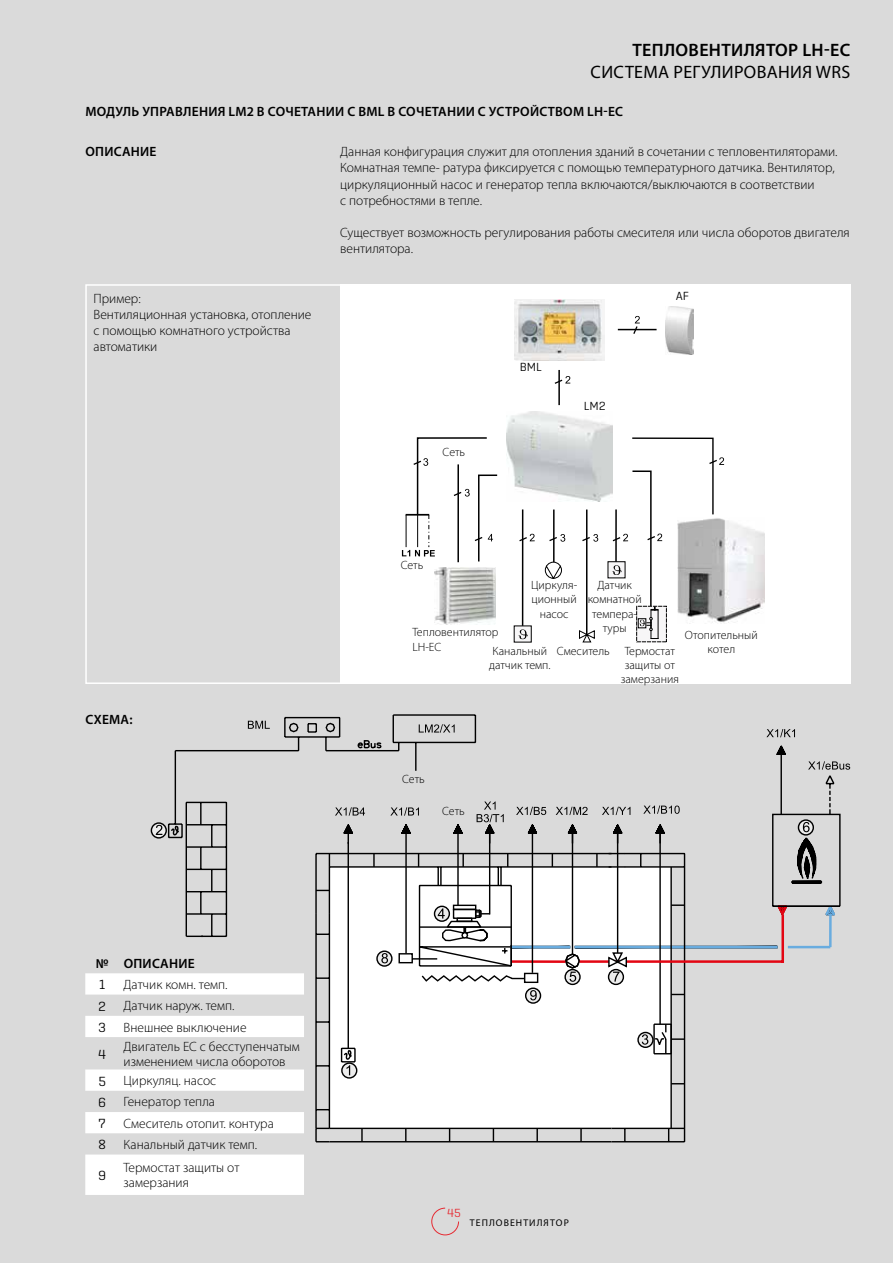
<style>
.page{position:relative;width:893px;height:1263px;background:#dadada}
.page>*{position:absolute;margin:0;border:0;box-sizing:border-box;transform-origin:0 0}
.t1{font:18px "Myriad Pro";letter-spacing:.02em;color:#000}
.t2{font:600 18px "Myriad Pro";letter-spacing:.02em;color:#000}
.t3{font:300 13.5px/16.2px "Myriad Pro";color:#000}
.t4{font:600 13.5px "Myriad Pro";letter-spacing:.02em;color:#000}
.t5{font:300 13.5px "Center";color:#000}
.t6{font:300 12px/14.4px "Myriad Pro";color:#000;text-align:center}
.t7{font:300 12px "Center";color:#000}
.t8{font:300 12px "Center";color:#e62a32}
.t9{font:9.75px "Myriad Pro";letter-spacing:.11em;color:#000}
</style>
<div class="page">
<svg style="left:431px;top:1207px;width:28px;height:29px"></svg>
<svg style="left:316px;top:1055px;width:370px;height:88px"></svg>
<svg style="left:671px;top:1083px;width:13px;height:1px"></svg>
<svg style="left:315px;top:1130px;width:14px;height:12px"></svg>
<svg style="left:580px;top:1130px;width:2px;height:12px"></svg>
<svg style="left:536px;top:1130px;width:2px;height:12px"></svg>
<svg style="left:493px;top:1130px;width:1px;height:12px"></svg>
<svg style="left:449px;top:1130px;width:1px;height:12px"></svg>
<svg style="left:405px;top:1130px;width:1px;height:12px"></svg>
<svg style="left:361px;top:1130px;width:2px;height:12px"></svg>
<hr style="left:625px;top:1141px;width:59px;height:1px;background:#000">
<svg style="left:611px;top:1130px;width:14px;height:12px"></svg>
<svg style="left:668px;top:1128px;width:17px;height:14px"></svg>
<svg style="left:668px;top:984px;width:18px;height:71px"></svg>
<svg style="left:315px;top:984px;width:353px;height:146px;background:#f7f7f7"></svg>
<svg style="left:151px;top:823px;width:15px;height:15px"></svg>
<div style="left:151px;top:822px;width:16px;height:16px;border:1px solid #000;border-radius:50%"></div>
<svg style="left:342px;top:1063px;width:15px;height:15px"></svg>
<div style="left:341px;top:1062px;width:16px;height:17px;border:1px solid #000;border-radius:50%"></div>
<svg style="left:346px;top:1065px;width:4px;height:10px"></svg>
<div style="left:564px;top:969px;width:17px;height:16px;border:1px solid #000;border-radius:50%"></div>
<svg style="left:638px;top:1032px;width:15px;height:15px"></svg>
<div style="left:637px;top:1032px;width:17px;height:16px;border:1px solid #000;border-radius:50%"></div>
<svg style="left:642px;top:1034px;width:6px;height:11px"></svg>
<hr style="left:348px;top:846px;width:1px;height:202px;background:#000">
<hr style="left:659px;top:833px;width:2px;height:191px;background:#000">
<div style="left:608px;top:969px;width:16px;height:16px;border:1px solid #000;border-radius:50%"></div>
<svg style="left:156px;top:714px;width:694px;height:270px"></svg>
<svg style="left:526px;top:988px;width:14px;height:15px"></svg>
<div style="left:525px;top:987px;width:16px;height:17px;border:1px solid #000;border-radius:50%"></div>
<svg style="left:530px;top:990px;width:7px;height:10px"></svg>
<svg style="left:85px;top:973px;width:219px;height:222px;fill:#fff"></svg>
<div style="left:340px;top:284px;width:510px;height:400px;background:#fff"></div>
<img style="left:668px;top:307px;width:26px;height:9px">
<img style="left:724px;top:520px;width:40px;height:103px">
<img style="left:515px;top:299px;width:87px;height:17px">
<svg style="left:402px;top:316px;width:322px;height:327px"></svg>
<div style="left:402px;top:774px;width:30px;height:17px;background:#dadada"></div>
<div style="left:442px;top:806px;width:30px;height:17px;background:#dadada"></div>
<h1 class="t2" style="left:632px;top:39px;width:219px">ТЕПЛОВЕНТИЛЯТОР LH-EC</h1>
<h1 class="t1" style="left:591px;top:60px;width:261px">СИСТЕМА РЕГУЛИРОВАНИЯ WRS</h1>
<p class="t4" style="left:85px;top:103px;width:539px">МОДУЛЬ УПРАВЛЕНИЯ LM2 В СОЧЕТАНИИ С BML В СОЧЕТАНИИ С УСТРОЙСТВОМ LH-EC</p>
<p class="t4" style="left:85px;top:143px;width:73px">ОПИСАНИЕ</p>
<p class="t3" style="left:94px;top:290px;width:219px">Пример:<br>Вентиляционная установка, отопление с помощью комнатного устройства автоматики</p>
<p class="t3" style="left:340px;top:144px;width:499px">Данная конфигурация служит для отопления зданий в сочетании с тепловентиляторами.<br>Комнатная темпе- ратура фиксируется с помощью температурного датчика. Вентилятор, циркуляционный насос и генератор тепла включаются/выключаются в соответствии<br>с потребностями в тепле.</p>
<p class="t3" style="left:340px;top:225px;width:511px">Существует возможность регулирования работы смесителя или числа оборотов двигателя вентилятора.</p>
<p class="t6" style="left:443px;top:445px;width:24px">Сеть</p>
<p class="t7" style="left:520px;top:360px;width:24px">BML</p>
<p class="t7" style="left:584px;top:399px;width:23px">LM2</p>
<p class="t7" style="left:676px;top:289px;width:15px">AF</p>
<p class="t4" style="left:85px;top:711px;width:49px">СХЕМА:</p>
<p class="t6" style="left:401px;top:558px;width:24px">Сеть</p>
<p class="t6" style="left:531px;top:578px;width:48px">Циркуля&shy;ционный насос</p>
<p class="t6" style="left:588px;top:578px;width:55px">Датчик комнатной темпера&shy;туры</p>
<p class="t6" style="left:557px;top:644px;width:120px">Смеситель Термостат</p>
<p class="t6" style="left:625px;top:658px;width:52px">защиты от</p>
<p class="t6" style="left:621px;top:672px;width:60px">замерзания</p>
<p class="t6" style="left:412px;top:625px;width:88px;text-align:left">Тепловентилятор<br>LH-EC</p>
<p class="t6" style="left:685px;top:628px;width:74px">Отопительный котел</p>
<p class="t6" style="left:489px;top:644px;width:63px;text-align:left">Канальный датчик темп.</p>
<p class="t6" style="left:402px;top:772px;width:24px">Сеть</p>
<p class="t6" style="left:442px;top:804px;width:24px">Сеть</p>
<p class="t4" style="left:96px;top:954px;width:100px">№ ОПИСАНИЕ</p>
<p class="t5" style="left:99px;top:977px;width:8px">1</p>
<p class="t3" style="left:124px;top:977px;width:106px">Датчик комн. темп.</p>
<p class="t5" style="left:98px;top:998px;width:9px">2</p>
<p class="t3" style="left:124px;top:998px;width:112px">Датчик наруж. темп.</p>
<p class="t5" style="left:98px;top:1019px;width:9px">3</p>
<p class="t3" style="left:124px;top:1019px;width:124px">Внешнее выключение</p>
<p class="t5" style="left:98px;top:1046px;width:10px">4</p>
<p class="t3" style="left:124px;top:1039px;width:178px;line-height:15px">Двигатель EC с бесступенчатым изменением числа оборотов</p>
<p class="t5" style="left:98px;top:1073px;width:9px">5</p>
<p class="t3" style="left:124px;top:1073px;width:94px">Циркуляц. насос</p>
<p class="t5" style="left:98px;top:1094px;width:10px">6</p>
<p class="t3" style="left:124px;top:1094px;width:93px">Генератор тепла</p>
<p class="t5" style="left:99px;top:1116px;width:9px">7</p>
<p class="t3" style="left:124px;top:1115px;width:152px">Смеситель отопит. контура</p>
<p class="t5" style="left:98px;top:1137px;width:10px">8</p>
<p class="t3" style="left:124px;top:1136px;width:135px">Канальный датчик темп.</p>
<p class="t5" style="left:98px;top:1168px;width:10px">9</p>
<p class="t3" style="left:124px;top:1160px;width:118px;line-height:15px">Термостат защиты от замерзания</p>
<p class="t8" style="left:447px;top:1206px;width:16px">45</p>
<p class="t9" style="left:470px;top:1216px;width:100px">ТЕПЛОВЕНТИЛЯТОР</p>
</div>
